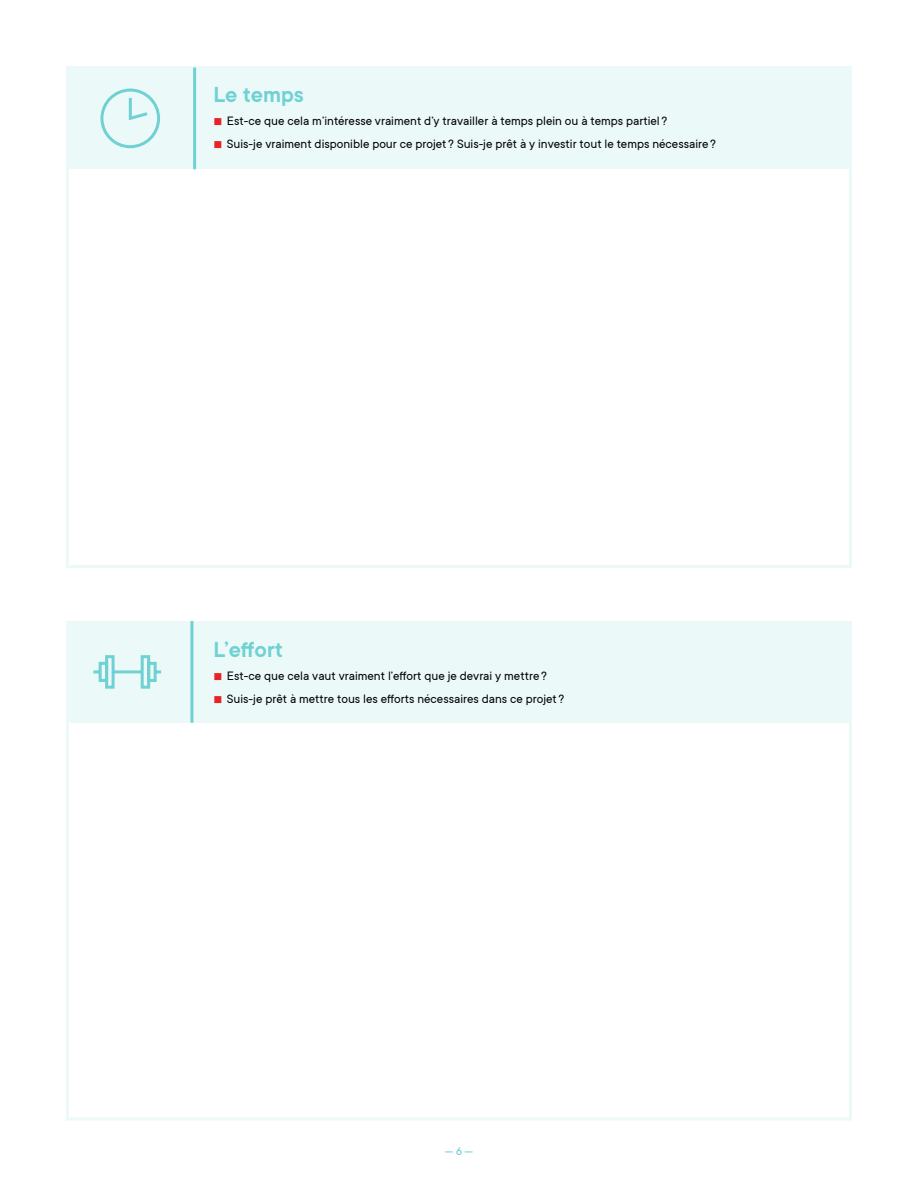
<style>
.page{position:relative;width:918px;height:1188px;background:#fff}
.page>*{position:absolute;margin:0;border:0;box-sizing:border-box;transform-origin:0 0}
.t1{font:600 24px "TT Commons";color:#70d1d3}
.t2{font:13.5px/23px "TT Commons";color:#000}
.t3{font:500 12px "TT Commons";color:#70d1d3}
</style>
<div class="page">
<div style="left:66px;top:66px;width:786px;height:502px;border:3px solid #ecf9f9"></div>
<div style="left:68px;top:68px;width:782px;height:101px;background:#ecf9f9"></div>
<hr style="left:193px;top:68px;width:3px;height:101px;background:#70d1d3">
<div style="left:100px;top:89px;width:60px;height:59px;border:3px solid #70d1d3;border-radius:50%"></div>
<svg style="left:128px;top:95px;width:23px;height:26px"></svg>
<div style="left:68px;top:621px;width:782px;height:102px;background:#ecf9f9"></div>
<hr style="left:190px;top:621px;width:3px;height:102px;background:#70d1d3">
<svg style="left:93px;top:655px;width:69px;height:34px"></svg>
<h1 class="t1" style="left:213px;top:82px;width:92px">Le temps</h1>
<p class="t2" style="left:227px;top:110px;width:491px">Est-ce que cela m’intéresse vraiment d’y travailler à temps plein ou à temps partiel ?<br>Suis-je vraiment disponible pour ce projet ? Suis-je prêt à y investir tout le temps nécessaire ?</p>
<h1 class="t1" style="left:213px;top:637px;width:71px">L’effort</h1>
<p class="t2" style="left:227px;top:665px;width:339px">Est-ce que cela vaut vraiment l’effort que je devrai y mettre ?<br>Suis-je prêt à mettre tous les efforts nécessaires dans ce projet ?</p>
<p class="t3" style="left:445px;top:1145px;width:30px">— 6 —</p>
</div>
